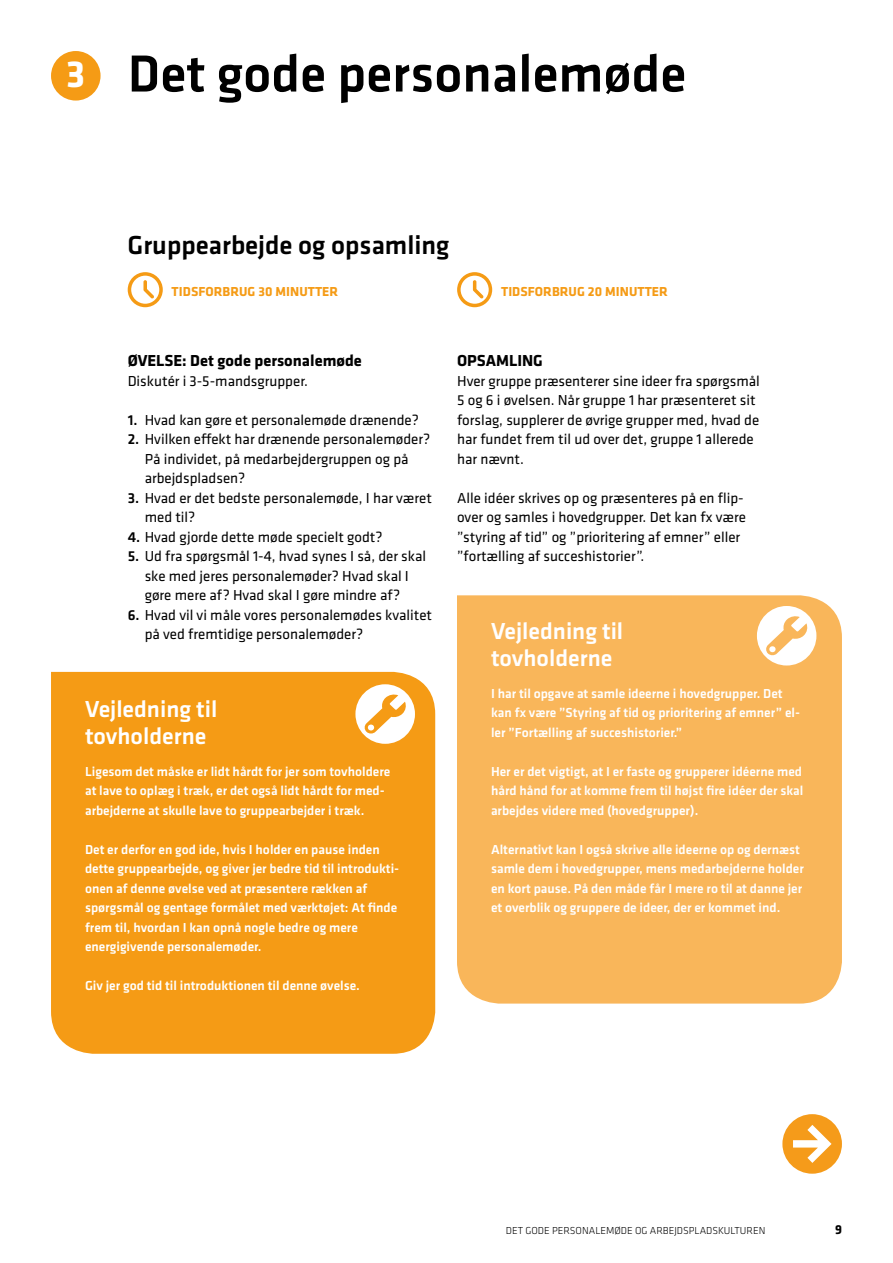
<style>
.page{position:relative;width:893px;height:1263px;background:#fff}
.page>*{position:absolute;margin:0;border:0;box-sizing:border-box;transform-origin:0 0}
.t1{font:500 54px "Klavika";color:#000}
.t2{font:500 27px "Klavika";color:#000}
.t3{font:500 24px/27px "Klavika";color:#fff}
.t4{font:700 16.5px "Klavika";color:#000}
.t5{font:15px/19.5px "Klavika";color:#000}
.t6{font:500 13.5px/19.5px "Klavika";color:#fff}
.t7{font:700 13.5px "Klavika";letter-spacing:.005em;color:#f59b15}
.t8{font:700 13.5px "Klavika";color:#000}
.t9{font:300 10.5px "Klavika";color:#000}
.s1{font-weight:700;font-size:39px;color:#fff}
.s2{font-weight:500}
</style>
<div class="page">
<svg style="left:457px;top:272px;width:35px;height:35px"></svg>
<div style="left:457px;top:595px;width:385px;height:408px;background:#f9b65a"></div>
<svg style="left:128px;top:272px;width:35px;height:35px"></svg>
<div style="left:51px;top:672px;width:384px;height:382px;background:#f59b15"></div>
<svg style="left:355px;top:684px;width:60px;height:60px"></svg>
<svg style="left:757px;top:606px;width:59px;height:59px"></svg>
<svg style="left:782px;top:1114px;width:60px;height:60px"></svg>
<div style="left:51px;top:51px;width:50px;height:50px;background:#f59b15;border-radius:50%"></div>
<h1 class="t1" style="left:66px;top:37px;width:621px"><span class="s1">3</span> Det gode personalemøde</h1>
<h2 class="t2" style="left:128px;top:227px;width:323px">Gruppearbejde og opsamling</h2>
<p class="t7" style="left:172px;top:282px;width:168px">TIDSFORBRUG 30 MINUTTER</p>
<p class="t7" style="left:501px;top:282px;width:168px">TIDSFORBRUG 20 MINUTTER</p>
<p class="t4" style="left:128px;top:349px;width:236px">ØVELSE: Det gode personalemøde</p>
<p class="t5" style="left:128px;top:370px;width:182px">Diskutér i 3-5-mandsgrupper.</p>
<p class="t5" style="left:128px;top:409px;width:293px"><span class="s2">1.</span> Hvad kan gøre et personalemøde drænende?</p>
<p class="t5" style="left:145px;top:429px;width:287px;text-indent:-17px"><span class="s2">2.</span> Hvilken effekt har drænende personalemøder?<br>På individet, på medarbejdergruppen og på arbejdspladsen?</p>
<p class="t5" style="left:145px;top:487px;width:289px;text-indent:-17px"><span class="s2">3.</span> Hvad er det bedste personalemøde, I har været med til?</p>
<p class="t5" style="left:128px;top:526px;width:256px"><span class="s2">4.</span> Hvad gjorde dette møde specielt godt?</p>
<p class="t5" style="left:128px;top:546px;width:300px;text-align:center"><span class="s2">5.</span> Ud fra spørgsmål 1-4, hvad synes I så, der skal ske med jeres personalemøder? Hvad skal I<br>gøre mere af? Hvad skal I gøre mindre af?</p>
<p class="t5" style="left:145px;top:604px;width:289px;text-indent:-17px"><span class="s2">6.</span> Hvad vil vi måle vores personalemødes kvalitet på ved fremtidige personalemøder?</p>
<h3 class="t3" style="left:85px;top:695px;width:134px">Vejledning til tovholderne</h3>
<p class="t6" style="left:85px;top:761px;width:307px">Ligesom det måske er lidt hårdt for jer som tovholdere at lave to oplæg i træk, er det også lidt hårdt for med&shy;arbejderne at skulle lave to gruppearbejder i træk.</p>
<p class="t6" style="left:85px;top:839px;width:316px">Det er derfor en god ide, hvis I holder en pause inden dette gruppearbejde, og giver jer bedre tid til introdukti&shy;onen af denne øvelse ved at præsentere rækken af spørgsmål og gentage formålet med værktøjet: At finde frem til, hvordan I kan opnå nogle bedre og mere energigivende personalemøder.</p>
<p class="t6" style="left:85px;top:975px;width:276px">Giv jer god tid til introduktionen til denne øvelse.</p>
<p class="t4" style="left:457px;top:349px;width:87px">OPSAMLING</p>
<p class="t5" style="left:457px;top:370px;width:304px">Hver gruppe præsenterer sine ideer fra spørgsmål 5 og 6 i øvelsen. Når gruppe 1 har præsenteret sit forslag, supplerer de øvrige grupper med, hvad de har fundet frem til ud over det, gruppe 1 allerede har nævnt.</p>
<p class="t5" style="left:457px;top:487px;width:290px">Alle idéer skrives op og præsenteres på en flip&shy;over og samles i hovedgrupper. Det kan fx være ”styring af tid” og ”prioritering af emner” eller ”fortælling af succeshistorier”.</p>
<h3 class="t3" style="left:491px;top:617px;width:134px">Vejledning til tovholderne</h3>
<p class="t6" style="left:491px;top:683px;width:311px">I har til opgave at samle ideerne i hovedgrupper. Det kan fx være ”Styring af tid og prioritering af emner” el&shy;ler ”Fortælling af succeshistorier.”</p>
<p class="t6" style="left:491px;top:761px;width:314px;text-align:justify">Her er det vigtigt, at I er faste og grupperer idéerne med hård hånd for at komme frem til højst fire idéer der skal arbejdes videre med (hovedgrupper).</p>
<p class="t6" style="left:491px;top:839px;width:314px">Alternativt kan I også skrive alle ideerne op og dernæst samle dem i hovedgrupper, mens medarbejderne holder en kort pause. På den måde får I mere ro til at danne jer et overblik og gruppere de ideer, der er kommet ind.</p>
<p class="t9" style="left:506px;top:1224px;width:261px">DET GODE PERSONALEMØDE OG ARBEJDSPLADSKULTUREN</p>
<p class="t8" style="left:835px;top:1220px;width:8px">9</p>
</div>
